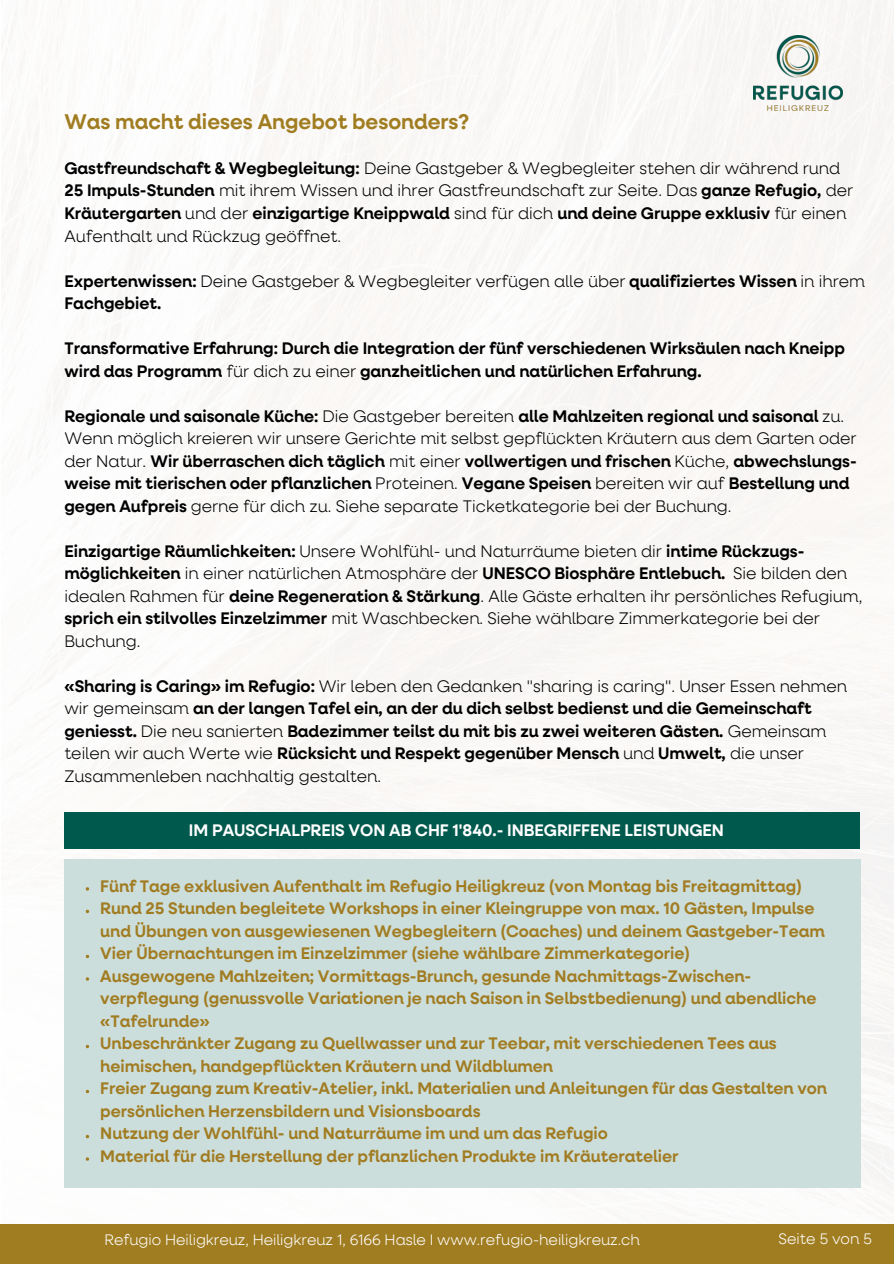
<style>
.page{position:relative;width:894px;height:1264px;background:#fff}
.page>*{position:absolute;margin:0;border:0;box-sizing:border-box;transform-origin:0 0}
.t1{font:21px "Copyright The Type Founders LLC dba Adam Ladd Design";color:#a17d21}
.t2{font:16.5px/22.5px "Copyright The Type Founders LLC dba Adam Ladd Design";color:#000}
.t3{font:16.5px/22.5px "Copyright The Type Founders LLC dba Adam Ladd Design";color:#a17c22}
.t4{font:16.5px "Copyright The Type Founders LLC dba Adam Ladd Design";color:#fff}
.t5{font:15px "Copyright The Type Founders LLC dba Adam Ladd Design";color:#fff}
</style>
<div class="page">
<img style="left:1px;top:0;width:892px;height:1223px">
<img style="left:753px;top:35px;width:89px;height:76px">
<div style="left:0;top:1223px;width:893px;height:40px;background:#a17d21"></div>
<div style="left:64px;top:812px;width:796px;height:36px;background:#00594d"></div>
<div style="left:64px;top:859px;width:796px;height:328px;background:#ccdedb"></div>
<p class="t1" style="left:64px;top:112px;width:406px">Was macht dieses Angebot besonders?</p>
<p class="t2" style="left:64px;top:158px;width:790px">Gastfreundschaft &amp; Wegbegleitung: Deine Gastgeber &amp; Wegbegleiter stehen dir während rund 25 Impuls-Stunden mit ihrem Wissen und ihrer Gastfreundschaft zur Seite. Das ganze Refugio, der Kräutergarten und der einzigartige Kneippwald sind für dich und deine Gruppe exklusiv für einen Aufenthalt und Rückzug geöffnet.</p>
<p class="t2" style="left:64px;top:271px;width:801px">Expertenwissen: Deine Gastgeber &amp; Wegbegleiter verfügen alle über qualifiziertes Wissen in ihrem<br>Fachgebiet.</p>
<p class="t2" style="left:64px;top:338px;width:781px">Transformative Erfahrung: Durch die Integration der fünf verschiedenen Wirksäulen nach Kneipp wird das Programm für dich zu einer ganzheitlichen und natürlichen Erfahrung.</p>
<p class="t2" style="left:64px;top:406px;width:793px">Regionale und saisonale Küche: Die Gastgeber bereiten alle Mahlzeiten regional und saisonal zu.<br>Wenn möglich kreieren wir unsere Gerichte mit selbst gepflückten Kräutern aus dem Garten oder der Natur. Wir überraschen dich täglich mit einer vollwertigen und frischen Küche, abwechslungs&shy;weise mit tierischen oder pflanzlichen Proteinen. Vegane Speisen bereiten wir auf Bestellung und gegen Aufpreis gerne für dich zu. Siehe separate Ticketkategorie bei der Buchung.</p>
<p class="t2" style="left:64px;top:541px;width:799px">Einzigartige Räumlichkeiten: Unsere Wohlfühl- und Naturräume bieten dir intime Rückzugs&shy;möglichkeiten in einer natürlichen Atmosphäre der UNESCO Biosphäre Entlebuch. Sie bilden den idealen Rahmen für deine Regeneration &amp; Stärkung. Alle Gäste erhalten ihr persönliches Refugium, sprich ein stilvolles Einzelzimmer mit Waschbecken. Siehe wählbare Zimmerkategorie bei der Buchung.</p>
<p class="t2" style="left:64px;top:676px;width:783px">«Sharing is Caring» im Refugio: Wir leben den Gedanken "sharing is caring". Unser Essen nehmen wir gemeinsam an der langen Tafel ein, an der du dich selbst bedienst und die Gemeinschaft geniesst. Die neu sanierten Badezimmer teilst du mit bis zu zwei weiteren Gästen. Gemeinsam teilen wir auch Werte wie Rücksicht und Respekt gegenüber Mensch und Umwelt, die unser Zusammenleben nachhaltig gestalten.</p>
<p class="t4" style="left:189px;top:822px;width:536px">IM PAUSCHALPREIS VON AB CHF 1'840.- INBEGRIFFENE LEISTUNGEN</p>
<p class="t3" style="left:100px;top:875px;width:728px">Fünf Tage exklusiven Aufenthalt im Refugio Heiligkreuz (von Montag bis Freitagmittag)<br>Rund 25 Stunden begleitete Workshops in einer Kleingruppe von max. 10 Gästen, Impulse und Übungen von ausgewiesenen Wegbegleitern (Coaches) und deinem Gastgeber-Team Vier Übernachtungen im Einzelzimmer (siehe wählbare Zimmerkategorie)<br>Ausgewogene Mahlzeiten; Vormittags-Brunch, gesunde Nachmittags-Zwischen&shy;verpflegung (genussvolle Variationen je nach Saison in Selbstbedienung) und abendliche «Tafelrunde»<br>Unbeschränkter Zugang zu Quellwasser und zur Teebar, mit verschiedenen Tees aus heimischen, handgepflückten Kräutern und Wildblumen<br>Freier Zugang zum Kreativ-Atelier, inkl. Materialien und Anleitungen für das Gestalten von persönlichen Herzensbildern und Visionsboards<br>Nutzung der Wohlfühl- und Naturräume im und um das Refugio<br>Material für die Herstellung der pflanzlichen Produkte im Kräuteratelier</p>
<p class="t5" style="left:104px;top:1232px;width:536px">Refugio Heiligkreuz, Heiligkreuz 1, 6166 Hasle I www.refugio-heiligkreuz.ch</p>
<p class="t5" style="left:766px;top:1232px;width:95px">Seite 5 von 5</p>
<p class="t5" style="left:778px;top:1232px;width:95px">Seite 5 von 5</p>
</div>
